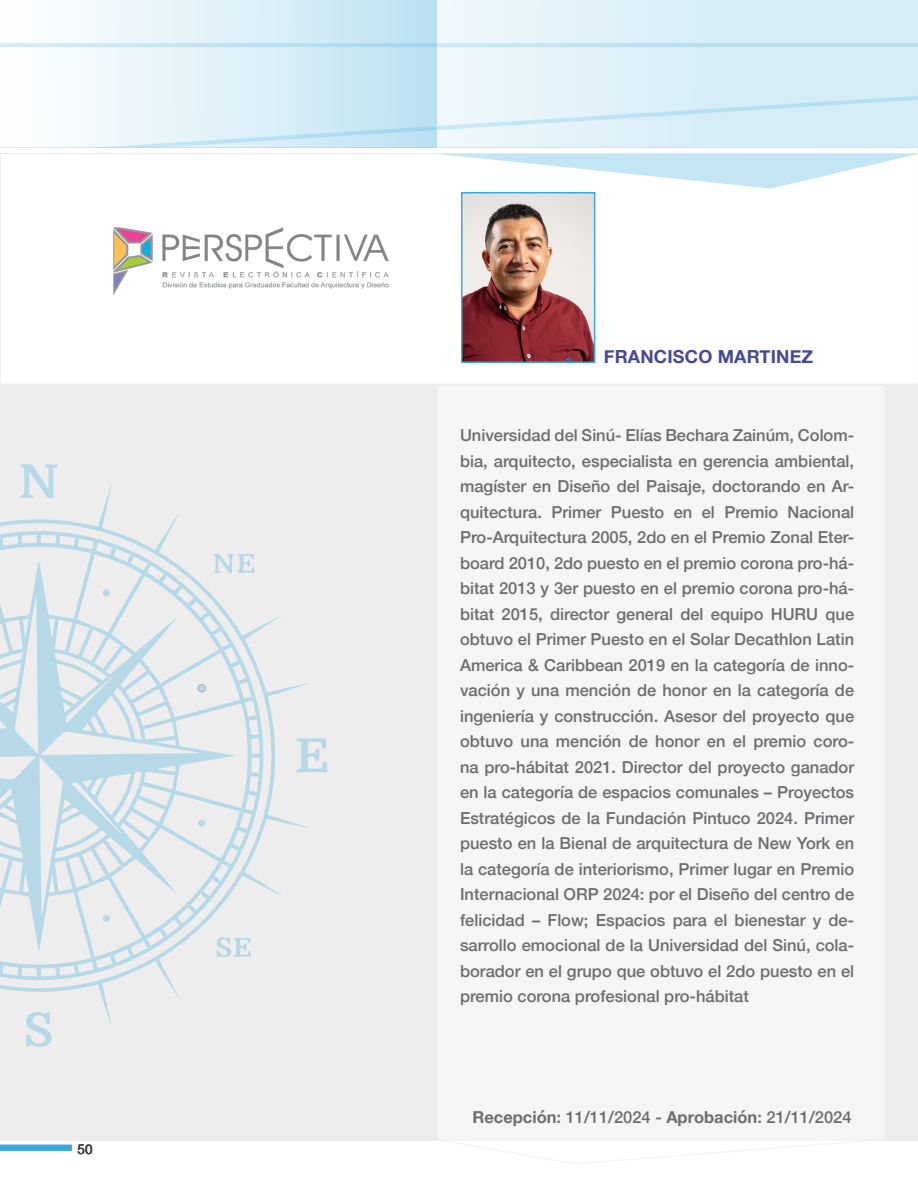
<style>
.page{position:relative;width:918px;height:1188px;background:#fff}
.page>*{position:absolute;margin:0;border:0;box-sizing:border-box;transform-origin:0 0}
.t1{font:700 18px "Helvetica Neue";letter-spacing:.01em;color:#474899}
.t2{font:500 16.5px/25.5px "Helvetica Neue";color:#6c6d70;text-align:justify}
.t3{font:13.5px "Helvetica Neue";color:#3e3e3f}
.s1{font-weight:700}
</style>
<div class="page">
<svg style="left:436px;top:0;width:482px;height:148px;background:#daeff8"></svg>
<div style="left:0;top:150px;width:918px;height:991px;background:#f5f5f5"></div>
<div style="left:1px;top:154px;width:917px;height:229px;background:#fff"></div>
<div style="left:0;top:148px;width:918px;height:6px;background:#fff"></div>
<div style="left:0;top:1145px;width:72px;height:6px;background:#39a9db"></div>
<img style="left:115px;top:229px;width:274px;height:63px">
<svg style="left:438px;top:153px;width:480px;height:36px"></svg>
<svg style="left:0;top:0;width:436px;height:148px"></svg>
<svg style="left:0;top:485px;width:309px;height:539px"></svg>
<svg style="left:19px;top:464px;width:39px;height:35px"></svg>
<svg style="left:296px;top:738px;width:31px;height:34px"></svg>
<svg style="left:26px;top:1012px;width:27px;height:35px"></svg>
<svg style="left:0;top:530px;width:265px;height:450px"></svg>
<div style="left:198px;top:684px;width:7px;height:8px;background:#b7d8e7;border-radius:50%"></div>
<div style="left:198px;top:684px;width:8px;height:8px;border:1px solid #231f20;border-radius:50%"></div>
<div style="left:103px;top:589px;width:7px;height:7px;background:#b7d8e7;border-radius:50%"></div>
<div style="left:103px;top:915px;width:7px;height:7px;background:#b7d8e7;border-radius:50%"></div>
<svg style="left:198px;top:819px;width:7px;height:8px"></svg>
<img style="left:464px;top:195px;width:128px;height:165px">
<div style="left:461px;top:192px;width:134px;height:171px;border:2px solid #39a9db"></div>
<p class="t3" style="left:78px;top:1141px;width:17px">50</p>
<p class="t1" style="left:604px;top:345px;width:211px">FRANCISCO MARTINEZ</p>
<p class="t2" style="left:460px;top:422px;width:396px">Universidad del Sinú- Elías Bechara Zainúm, Colom&shy;bia, arquitecto, especialista en gerencia ambiental, magíster en Diseño del Paisaje, doctorando en Ar&shy;quitectura. Primer Puesto en el Premio Nacional Pro-Arquitectura 2005, 2do en el Premio Zonal Eter&shy;board 2010, 2do puesto en el premio corona pro-há&shy;bitat 2013 y 3er puesto en el premio corona pro-há&shy;bitat 2015, director general del equipo HURU que obtuvo el Primer Puesto en el Solar Decathlon Latin America &amp; Caribbean 2019 en la categoría de inno&shy;vación y una mención de honor en la categoría de ingeniería y construcción. Asesor del proyecto que obtuvo una mención de honor en el premio coro&shy;na pro-hábitat 2021. Director del proyecto ganador en la categoría de espacios comunales – Proyectos Estratégicos de la Fundación Pintuco 2024. Primer puesto en la Bienal de arquitectura de New York en la categoría de interiorismo, Primer lugar en Premio Internacional ORP 2024: por el Diseño del centro de felicidad – Flow; Espacios para el bienestar y de&shy;sarrollo emocional de la Universidad del Sinú, cola&shy;borador en el grupo que obtuvo el 2do puesto en el premio corona profesional pro-hábitat</p>
<p class="t2" style="left:473px;top:1104px;width:380px"><span class="s1">Recepción</span>: 11/11/2024 - <span class="s1">Aprobación</span>: 21/11/2024</p>
</div>
